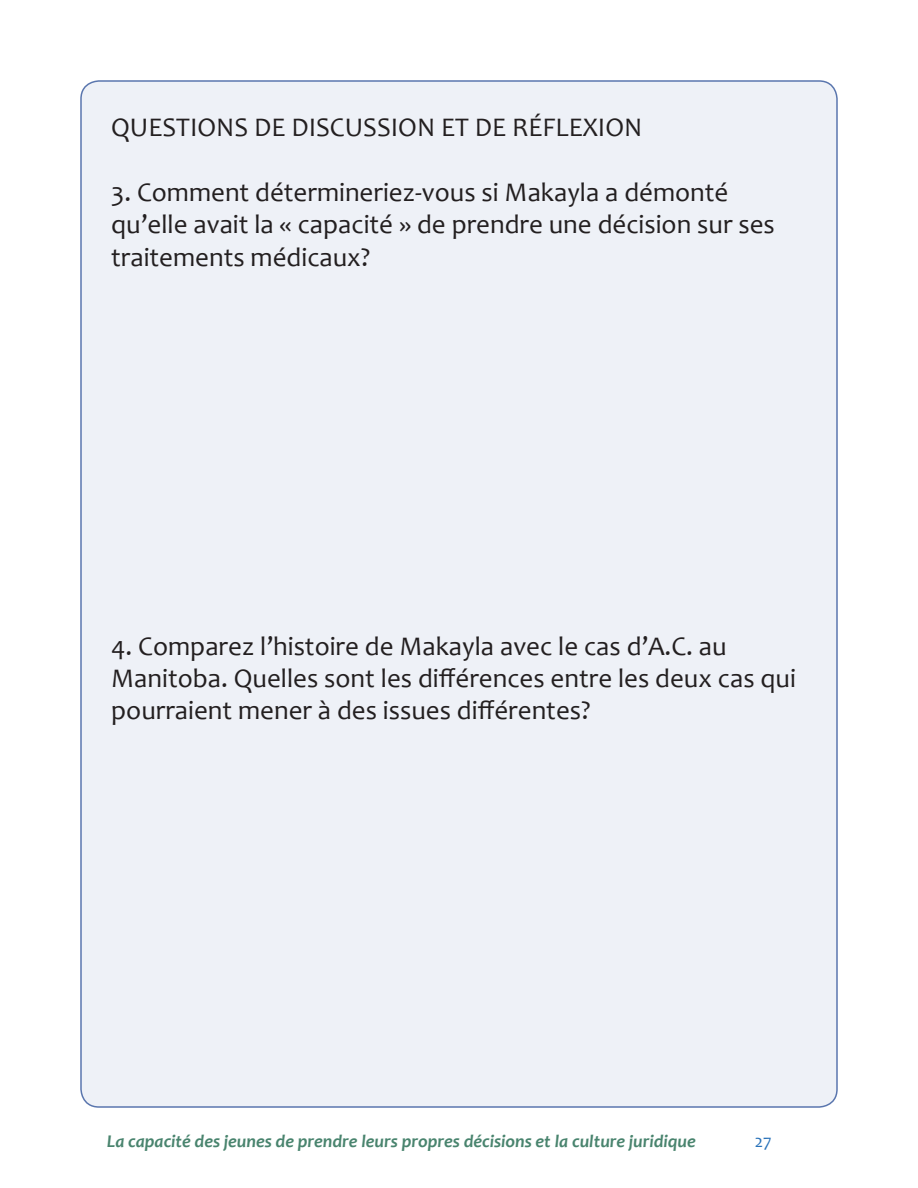
<style>
.page{position:relative;width:918px;height:1188px;background:#fff}
.page>*{position:absolute;margin:0;border:0;box-sizing:border-box;transform-origin:0 0}
.Paragraph_Style_3{font:27px/32.4px "Candara";color:#231f20}
.t1{font:italic 700 18px "Candara";color:#49846e}
.t2{font:18px "Candara";color:#2972b9}
</style>
<div class="page">
<div style="left:81px;top:81px;width:756px;height:1026px;background:#eef1f7;border-radius:18px"></div>
<p class="Paragraph_Style_3" style="left:111px;top:111px;width:533px">QUESTIONS DE DISCUSSION ET DE RÉFLEXION</p>
<p class="Paragraph_Style_3" style="left:111px;top:176px;width:665px">3. Comment détermineriez-vous si Makayla a démonté qu’elle avait la « capacité » de prendre une décision sur ses traitements médicaux?</p>
<p class="Paragraph_Style_3" style="left:111px;top:629px;width:686px">4. Comparez l’histoire de Makayla avec le cas d’A.C. au<br>Manitoba. Quelles sont les différences entre les deux cas qui pourraient mener à des issues différentes?</p>
<p class="t1" style="left:107px;top:1130px;width:590px">La capacité des jeunes de prendre leurs propres décisions et la culture juridique</p>
<p class="t2" style="left:755px;top:1130px;width:18px">27</p>
</div>
